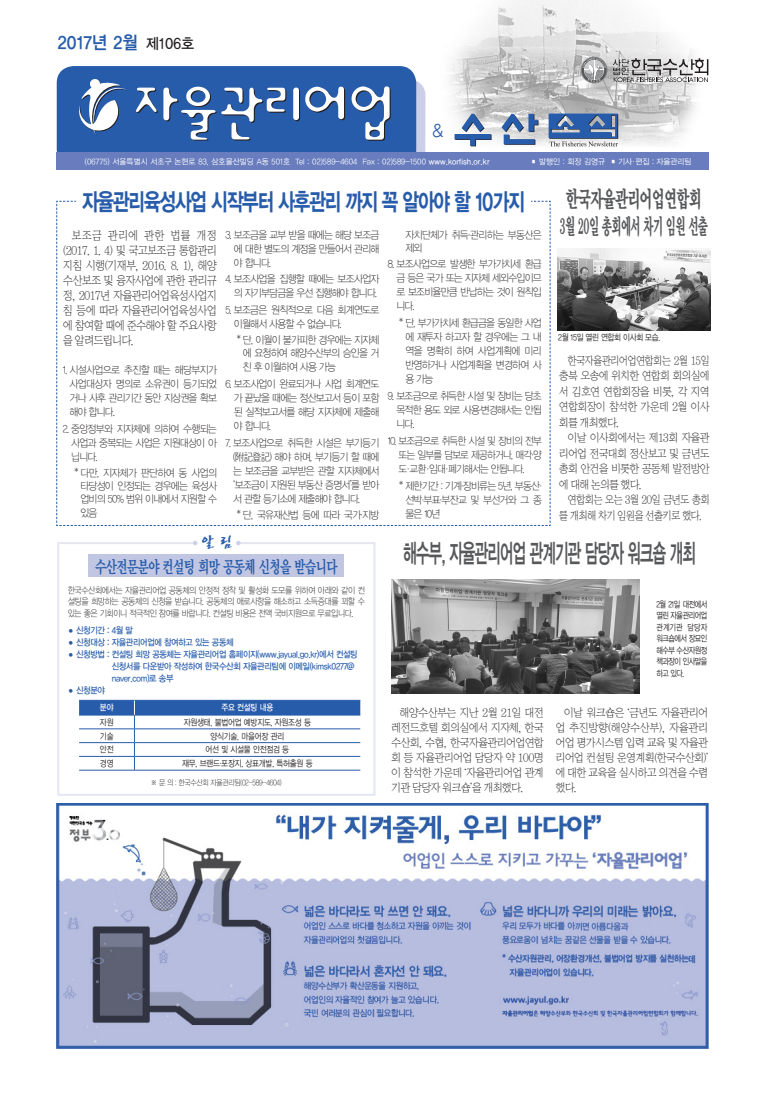
<style>
.page{position:relative;width:766px;height:1106px;background:#fff}
.page>*{position:absolute;margin:0;border:0;box-sizing:border-box;transform-origin:0 0}
.해드4-볼드고딕{font:26px "YDVYGO14";letter-spacing:-.05em;color:#57585a;scale:.56 1}
.해드4-볼드고딕-2{font:24px "YDVYGO15";letter-spacing:-.06em;color:#275caa;scale:.75 1}
.해드4-볼드고딕-3{font:23px "YDVY Mj O36";letter-spacing:-.05em;color:#57585a;scale:.6 1}
.해드4-볼드고딕-4{font:22px "YDVY Mj O36";letter-spacing:-.05em;color:#57585a;scale:.49 1}
.t1{font:18px "YDVYGO14";letter-spacing:.015em;color:#275caa;scale:.92 1}
.t2{font:18px "YDVYGO12";color:#275caa;scale:.94 1}
.해드4-볼드고딕-5{font:17px "YDVY Mj O15";letter-spacing:-.045em;color:#275caa;scale:.7 1}
.해드4-볼드고딕-6{font:17px "Taebek B20";color:#275caa}
.본문-신{font:11.5px/15px "YDVY Sin";letter-spacing:-.075em;color:#231f20;text-align:justify;scale:.88 1}
.본문-신-2{font:11px/15px "YDVY Sin";letter-spacing:-.07em;color:#231f20;text-align:justify;scale:.91 1}
.본문-신-3{font:11px/15.5px "YDVY Sin";letter-spacing:-.07em;color:#231f20;text-align:justify;scale:.84 1}
.본문-신-4{font:11px/15.5px "YDVY Sin";letter-spacing:-.07em;color:#231f20;text-align:justify;scale:.9 1}
.본문-신-5{font:11px/15.5px "YDVY Sin";letter-spacing:-.07em;color:#231f20;scale:.85 1}
.본문-신-6{font:10.5px/14px "YDVYGO11";letter-spacing:-.075em;color:#231f20;text-align:justify;scale:.92 1}
.캡션{font:9px/12px "YDVYGO13";letter-spacing:-.04em;color:#275caa;scale:.9 1}
.캡션-2{font:9px/11.5px "YDVYGO11";letter-spacing:-.05em;color:#231f20;text-align:justify;scale:.87 1}
.캡션-3{font:8.8px "YDVYGO12";letter-spacing:-.025em;color:#231f20;scale:.85 1}
.캡션-4{font:8.8px/11.5px "YDVYGO12";letter-spacing:-.025em;color:#231f20;text-align:justify;scale:.8 1}
.캡션-5{font:8.8px "YDVYGO13";letter-spacing:-.025em;color:#fff;scale:.85 1}
.t3{font:8px "YDVYGO12";letter-spacing:.01em;color:#fff;scale:.95 1}
.캡션-6{font:8px "YDVYGO11";letter-spacing:-.04em;color:#231f20;scale:.85 1}
.s1{font-family:"YDVYGO13";font-size:15px;color:#231f20}
.s2{font-family:"YDVYGO13"}
.s3{font-family:"YDVYGO11"}
.s4{font-size:7px}
</style>
<div class="page">
<svg style="left:56px;top:200px;width:494px;height:326px"></svg>
<img style="left:403px;top:0;width:306px;height:153px">
<svg style="left:60px;top:68px;width:365px;height:85px"></svg>
<div style="left:57px;top:66px;width:359px;height:101px;background:#275caa;border-radius:17px"></div>
<div style="left:57px;top:153px;width:652px;height:17px;background:#697dbe"></div>
<svg style="left:79px;top:79px;width:48px;height:56px"></svg>
<svg style="left:136px;top:86px;width:254px;height:55px"></svg>
<svg style="left:581px;top:57px;width:26px;height:26px"></svg>
<svg style="left:613px;top:58px;width:95px;height:24px;background:#aeadad"></svg>
<svg style="left:454px;top:114px;width:37px;height:32px"></svg>
<svg style="left:501px;top:114px;width:37px;height:31px"></svg>
<svg style="left:548px;top:113px;width:70px;height:33px;background:#6885b0"></svg>
<div style="left:57px;top:542px;width:318px;height:253px;border:2px solid #e4e6f3"></div>
<hr style="left:79px;top:770px;width:55px;height:1px;background:#275caa">
<hr style="left:134px;top:770px;width:226px;height:1px;background:#275caa">
<svg style="left:79px;top:700px;width:281px;height:70px"></svg>
<div style="left:196px;top:537px;width:42px;height:13px;background:#fff"></div>
<svg style="left:193px;top:541px;width:4px;height:4px"></svg>
<svg style="left:236px;top:541px;width:4px;height:4px"></svg>
<div style="left:89px;top:554px;width:255px;height:23px;background:#c1c6e3"></div>
<img style="left:57px;top:803px;width:652px;height:246px">
<img style="left:557px;top:249px;width:153px;height:81px">
<img style="left:391px;top:580px;width:248px;height:113px">
<div style="left:76px;top:185px;width:454px;height:30px;background:#fff"></div>
<p class="t1" style="left:58px;top:33px;width:150px">2017년 2월 <span class="s1">제106호</span></p>
<p class="t2" style="left:432px;top:120px;width:13px">&amp;</p>
<p class="t3" style="left:85px;top:157px;width:427px">(06775) 서울특별시 서초구 논현로 83, 삼호물산빌딩 A동 501호 Tel : 02)589-4604 Fax : 02)589-1500 <span class="s2">www.korfish.or.kr</span></p>
<p class="t3" style="left:530px;top:157px;width:171px"><span class="s3">■</span> 발행인 : 회장 김영규 <span class="s3">■</span> 기사·편집 : 자율관리팀</p>
<p class="해드4-볼드고딕-3" style="left:565px;top:185px;width:228px">한국자율관리어업연합회</p>
<p class="해드4-볼드고딕-4" style="left:559px;top:213px;width:304px">3월 20일 총회에서 차기 임원 선출</p>
<p class="해드4-볼드고딕-2" style="left:82px;top:188px;width:591px">자율관리육성사업 시작부터 사후관리 까지 꼭 알아야 할 10가지</p>
<p class="본문-신" style="left:63px;top:227px;width:176px;text-indent:9px">보조금 관리에 관한 법률 개정 (2017. 1. 4) 및 국고보조금 통합관리 지침 시행(기재부, 2016. 8. 1), 해양 수산보조 및 융자사업에 관한 관리규 정, 2017년 자율관리어업육성사업지 침 등에 따라 자율관리어업육성사업 에 참여할 때에 준수해야 할 주요사항 을 알려드립니다.</p>
<p class="본문-신-6" style="left:70px;top:363px;width:162px;text-indent:-7px">1. 시설사업으로 추진할 때는 해당부지가 사업대상자 명의로 소유권이 등기되었 거나 사후 관리기간 동안 지상권을 확보 해야 합니다.</p>
<p class="본문-신-6" style="left:71px;top:422px;width:160px;text-indent:-8px">2. 중앙정부와 지자체에 의하여 수행되는 사업과 중복되는 사업은 지원대상이 아 닙니다.</p>
<p class="본문-신-6" style="left:74px;top:466px;width:156px;line-height:13px;text-align:center">* 다만, 지자체가 판단하여 동 사업의 타당성이 인정되는 경우에는 육성사 업비의 50% 범위 이내에서 지원할 수</p>
<p class="본문-신-6" style="left:80px;top:506px;width:20px">있음</p>
<p class="본문-신-6" style="left:234px;top:227px;width:160px;text-indent:-8px">3. 보조금을 교부 받을 때에는 해당 보조금 에 대한 별도의 계정을 만들어서 관리해 야 합니다.</p>
<p class="본문-신-6" style="left:225px;top:272px;width:169px;text-align:right">4. 보조사업을 집행할 때에는 보조사업자 의 자기부담금을 우선 집행해야 합니다.</p>
<p class="본문-신-6" style="left:234px;top:303px;width:160px;text-indent:-8px">5. 보조금은 원칙적으로 다음 회계연도로 이월해서 사용할 수 없습니다.</p>
<p class="본문-신-6" style="left:237px;top:333px;width:156px;line-height:13px;text-align:center">* 단, 이월이 불가피한 경우에는 지자체 에 요청하여 해양수산부의 승인을 거</p>
<p class="본문-신-6" style="left:243px;top:360px;width:103px">친 후 이월하여 사용 가능</p>
<p class="본문-신-6" style="left:234px;top:377px;width:159px;text-indent:-8px">6. 보조사업이 완료되거나 사업 회계연도 가 끝났을 때에는 정산보고서 등이 포함 된 실적보고서를 해당 지자체에 제출해 야 합니다.</p>
<p class="본문-신-6" style="left:233px;top:435px;width:160px;text-indent:-8px">7. 보조사업으로 취득한 시설은 부기등기 (附記登記) 해야 하며, 부기등기 할 때에 는 보조금을 교부받은 관할 지자체에서 ‘보조금이 지원된 부동산 증명서’를 받아 서 관할 등기소에 제출해야 합니다.</p>
<p class="본문-신-6" style="left:237px;top:507px;width:156px">* 단, 국유재산법 등에 따라 국가·지방</p>
<p class="본문-신-6" style="left:405px;top:228px;width:150px;line-height:13px">자치단체가 취득·관리하는 부동산은 제외</p>
<p class="본문-신-6" style="left:396px;top:257px;width:159px;text-indent:-9px">8. 보조사업으로 발생한 부가가치세 환급 금 등은 국가 또는 지자체 세외수입이므 로 보조비율만큼 반납하는 것이 원칙입 니다.</p>
<p class="본문-신-6" style="left:405px;top:316px;width:150px;text-indent:-6px">* 단, 부가가치세 환급금을 동일한 사업 에 재투자 하고자 할 경우에는 그 내 역을 명확히 하여 사업계획에 미리 반영하거나 사업계획을 변경하여 사 용 가능</p>
<p class="본문-신-6" style="left:396px;top:389px;width:159px;text-indent:-8px">9. 보조금으로 취득한 시설 및 장비는 당초 목적한 용도 외로 사용·변경해서는 안됩 니다.</p>
<p class="본문-신-6" style="left:398px;top:434px;width:157px;text-indent:-11px">10. 보조금으로 취득한 시설 및 장비의 전부 또는 일부를 담보로 제공하거나, 매각·양 도·교환·임대·폐기해서는 안됩니다.</p>
<p class="본문-신-6" style="left:405px;top:478px;width:150px;text-indent:-6px">* 제한기간 : 기계·장비류는 5년, 부동산· 선박·부표·부잔교 및 부선거와 그 종 물은 10년</p>
<p class="캡션-3" style="left:558px;top:332px;width:122px">2월 15일 열린 연합회 이사회 모습.</p>
<p class="본문-신-3" style="left:558px;top:353px;width:181px;text-indent:9px">한국자율관리어업연합회는 2월 15일 충북 오송에 위치한 연합회 회의실에 서 김호연 연합회장을 비롯, 각 지역 연합회장이 참석한 가운데 2월 이사 회를 개최했다.</p>
<p class="본문-신-4" style="left:558px;top:430px;width:169px;text-indent:9px">이날 이사회에서는 제13회 자율관 리어업 전국대회 정산보고 및 금년도 총회 안건을 비롯한 공동체 발전방안 에 대해 논의를 했다.</p>
<p class="본문-신-5" style="left:558px;top:492px;width:179px;text-indent:9px">연합회는 오는 3월 20일 금년도 총회 를 개최해 차기 임원을 선출키로 했다.</p>
<p class="해드4-볼드고딕" style="left:403px;top:538px;width:523px">해수부, 자율관리어업 관계기관 담당자 워크숍 개최</p>
<p class="해드4-볼드고딕-6" style="left:201px;top:533px;width:32px">알 림</p>
<p class="해드4-볼드고딕-5" style="left:95px;top:556px;width:348px">수산전문분야 컨설팅 희망 공동체 신청을 받습니다</p>
<p class="캡션-2" style="left:68px;top:584px;width:343px">한국수산회에서는 자율관리어업 공동체의 안정적 정착 및 활성화 도모를 위하여 아래와 같이 컨 설팅을 희망하는 공동체의 신청을 받습니다. 공동체의 애로사항을 해소하고 소득증대를 꾀할 수 있는 좋은 기회이니 적극적인 참여를 바랍니다. 컨설팅 비용은 전액 국비지원으로 무료입니다.</p>
<p class="캡션" style="left:68px;top:624px;width:74px"><span class="s4">●</span> 신청기간 : 4월 말</p>
<p class="캡션" style="left:68px;top:636px;width:186px"><span class="s4">●</span> 신청대상 : 자율관리어업에 참여하고 있는 공동체</p>
<p class="캡션" style="left:112px;top:648px;width:275px;text-indent:-44px"><span class="s4">●</span> 신청방법 : 컨설팅 희망 공동체는 자율관리어업 홈페이지(www.jayual.go.kr)에서 컨설팅 신청서를 다운받아 작성하여 한국수산회 자율관리팀에 이메일(kimsk0277@ naver.com)로 송부</p>
<p class="캡션" style="left:68px;top:684px;width:43px"><span class="s4">●</span> 신청분야</p>
<p class="캡션-5" style="left:100px;top:702px;width:17px">분야</p>
<p class="캡션-5" style="left:221px;top:702px;width:63px">주요 컨설팅 내용</p>
<p class="캡션-3" style="left:100px;top:717px;width:17px">자원</p>
<p class="캡션-3" style="left:184px;top:717px;width:151px">자원생태, 불법어업 예방지도, 자원조성 등</p>
<p class="캡션-3" style="left:100px;top:731px;width:17px">기술</p>
<p class="캡션-3" style="left:210px;top:731px;width:88px">양식기술, 마을어장 관리</p>
<p class="캡션-3" style="left:100px;top:744px;width:17px">안전</p>
<p class="캡션-3" style="left:205px;top:744px;width:100px">어선 및 시설물 안전점검 등</p>
<p class="캡션-3" style="left:100px;top:758px;width:17px">경영</p>
<p class="캡션-3" style="left:182px;top:758px;width:155px">재무, 브랜드·포장지, 상표개발, 특허출원 등</p>
<p class="캡션-6" style="left:151px;top:778px;width:155px">※ 문 의 : 한국수산회 자율관리팀(02-589-4604)</p>
<p class="캡션-4" style="left:656px;top:598px;width:65px">2월 21일 대전에서 열린 자율관리어업 관계기관 담당자 워크숍에서 장묘인 해수부 수산자원정 책과장이 인사말을 하고 있다.</p>
<p class="본문-신-2" style="left:391px;top:705px;width:169px;text-indent:9px">해양수산부는 지난 2월 21일 대전 레전드호텔 회의실에서 지자체, 한국 수산회, 수협, 한국자율관리어업연합 회 등 자율관리어업 담당자 약 100명 이 참석한 가운데 ‘자율관리어업 관계 기관 담당자 워크숍’을 개최했다.</p>
<p class="본문-신-2" style="left:555px;top:705px;width:169px;text-indent:9px">이날 워크숍은 ‘금년도 자율관리어 업 추진방향(해양수산부), 자율관리 어업 평가시스템 입력 교육 및 자율관 리어업 컨설팅 운영계획(한국수산회)’ 에 대한 교육을 실시하고 의견을 수렴 했다.</p>
</div>
